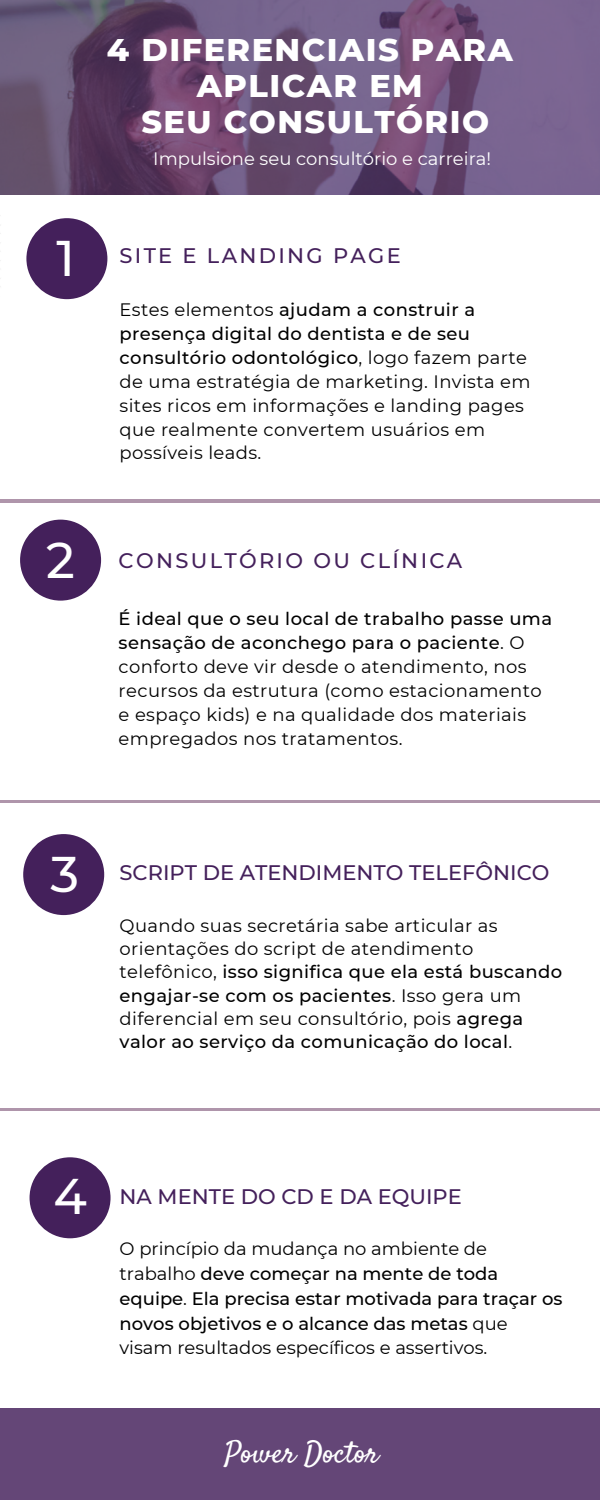
<style>
.page{position:relative;width:600px;height:1500px;background:#fff}
.page>*{position:absolute;margin:0;border:0;box-sizing:border-box;transform-origin:0 0}
.t1{font:500 50px "Montserrat";color:#fff}
.t2{font:800 32px/36px "Montserrat";letter-spacing:.045em;color:#fff;text-align:center}
.t3{font:30px "Satisfy";color:#fff}
.t4{font:500 21px "Montserrat";color:#44205b}
.t5{font:500 21px "Montserrat";letter-spacing:.11em;color:#44205b}
.t6{font:18px/23.9px "Montserrat";letter-spacing:.02em;color:#000}
.t7{font:500 18px/24.8px "Montserrat";color:#000}
.t8{font:18px "Montserrat";color:#fff}
.s1{font-weight:500}
.s2{font-weight:400}
</style>
<div class="page">
<svg style="left:0;top:0;width:600px;height:195px;background:#6d5379"></svg>
<div style="left:0;top:1409px;width:600px;height:91px;background:#644677"></div>
<div style="left:26px;top:218px;width:81px;height:81px;background:#44205b;border-radius:50%"></div>
<img style="left:0;top:800px;width:600px;height:88px">
<div style="left:20px;top:520px;width:81px;height:81px;background:#44205b;border-radius:50%"></div>
<div style="left:23px;top:834px;width:81px;height:81px;background:#44205b;border-radius:50%"></div>
<img style="left:0;top:499px;width:600px;height:31px">
<div style="left:30px;top:1157px;width:81px;height:81px;background:#44205b;border-radius:50%"></div>
<img style="left:0;top:1108px;width:600px;height:88px">
<h1 class="t1" style="left:57px;top:228px;width:20px">1</h1>
<h1 class="t1" style="left:46px;top:529px;width:30px">2</h1>
<h2 class="t2" style="left:107px;top:32px;width:407px">4 DIFERENCIAIS PARA<br>APLICAR EM<br>SEU CONSULTÓRIO</h2>
<p class="t8" style="left:153px;top:148px;width:339px">Impulsione seu consultório e carreira!</p>
<p class="t5" style="left:120px;top:242px;width:283px">SITE E LANDING PAGE</p>
<p class="t6" style="left:120px;top:298px;width:413px">Estes elementos <span class="s1">ajudam a construir a presença digital do dentista e de seu consultório odontológico</span>, logo fazem parte de uma estratégia de marketing. Invista em sites ricos em informações e landing pages que realmente convertem usuários em possíveis leads.</p>
<p class="t5" style="left:119px;top:547px;width:345px">CONSULTÓRIO OU CLÍNICA</p>
<p class="t6" style="left:119px;top:607px;width:435px"><span class="s1">É ideal que o seu local de trabalho passe uma sensação de aconchego para o paciente</span>. O conforto deve vir desde o atendimento, nos recursos da estrutura (como estacionamento e espaço kids) e na qualidade dos materiais empregados nos tratamentos.</p>
<h1 class="t1" style="left:51px;top:844px;width:30px">3</h1>
<p class="t4" style="left:120px;top:860px;width:431px">SCRIPT DE ATENDIMENTO TELEFÔNICO</p>
<p class="t6" style="left:120px;top:914px;width:444px;line-height:23.2px">Quando suas secretária sabe articular as orientações do script de atendimento telefônico, <span class="s1">isso significa que ela está buscando engajar-se com os pacientes</span>. Isso gera um diferencial em seu consultório, pois <span class="s1">agrega valor ao serviço da comunicação do local</span>.</p>
<h1 class="t1" style="left:53px;top:1166px;width:35px">4</h1>
<p class="t4" style="left:120px;top:1183px;width:344px">NA MENTE DO CD E DA EQUIPE</p>
<p class="t7" style="left:120px;top:1236px;width:445px"><span class="s2">O princípio da mudança no ambiente de trabalho</span> deve começar na mente de toda equipe<span class="s2">.</span> Ela precisa estar motivada para traçar os novos objetivos e o alcance das metas <span class="s2">que visam resultados específicos e assertivos.</span></p>
<h3 class="t3" style="left:225px;top:1434px;width:156px">Power Doctor</h3>
</div>
